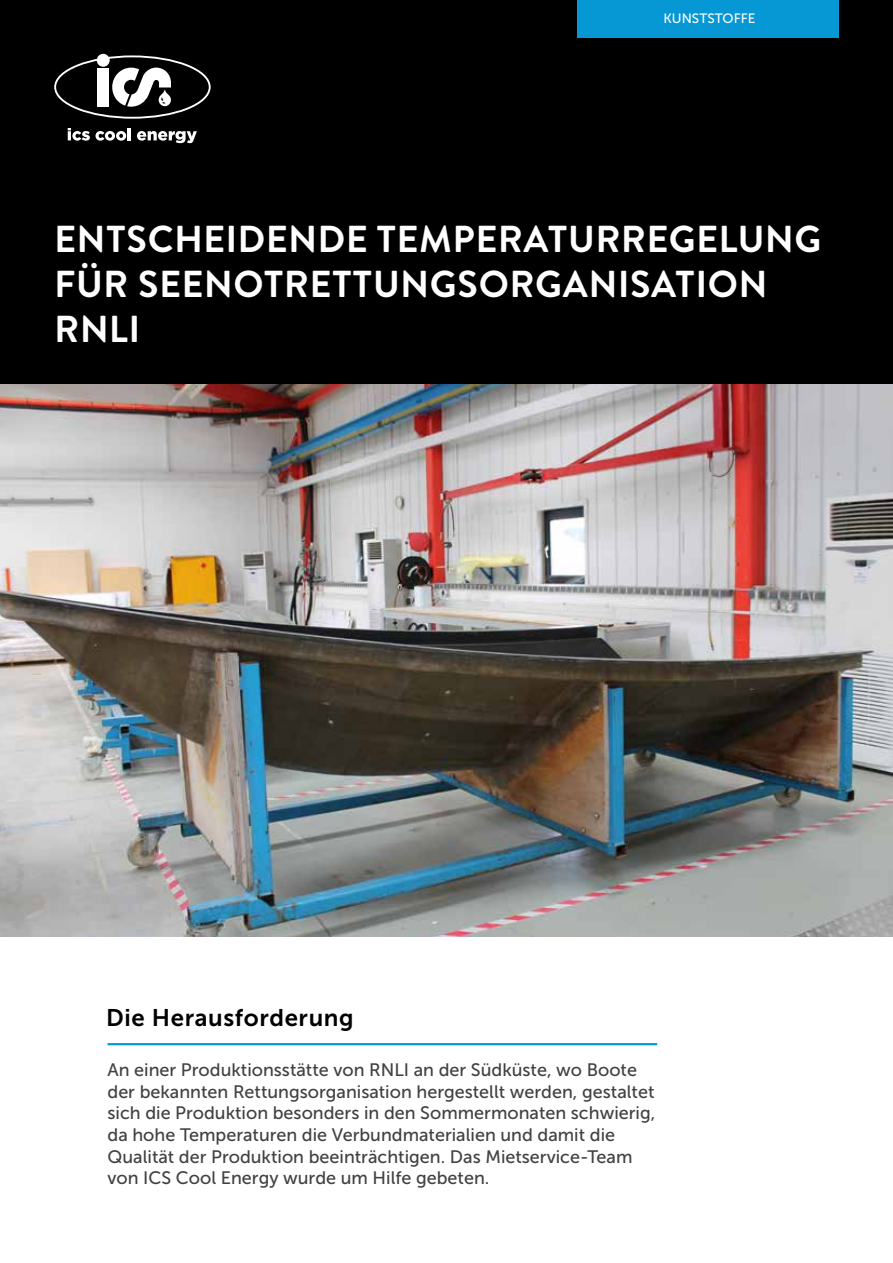
<style>
.page{position:relative;width:893px;height:1263px;background:#fff}
.page>*{position:absolute;margin:0;border:0;box-sizing:border-box;transform-origin:0 0}
.t1{font:700 37.5px/45px "Brandon Text";letter-spacing:.02em;color:#fff}
.t2{font:24px "Museo Sans 700";letter-spacing:.025em;color:#000}
.t3{font:18px/21.6px "Museo Sans 500";color:#414042}
.t4{font:13.5px "Museo Sans 500";color:#fff}
</style>
<div class="page">
<img style="left:0;top:384px;width:893px;height:552px">
<div style="left:0;top:0;width:893px;height:384px;background:#000"></div>
<svg style="left:54px;top:55px;width:157px;height:64px"></svg>
<svg style="left:68px;top:128px;width:63px;height:13px"></svg>
<svg style="left:137px;top:131px;width:60px;height:12px"></svg>
<div style="left:577px;top:0;width:262px;height:37px;background:#0698d5"></div>
<hr style="left:108px;top:1043px;width:549px;height:2px;background:#0698d5">
<p class="t4" style="left:663px;top:11px;width:28px">Kunstst</p>
<p class="t4" style="left:723px;top:11px;width:32px">offe</p>
<h1 class="t1" style="left:54px;top:216px;width:768px">ENTSCHEIDENDE TEMPERATURREGELUNG<br>FÜR SEENOTRETTUNGSORGANISATION<br>RNLI</h1>
<h2 class="t2" style="left:106px;top:1004px;width:249px">Die Herausforderung</h2>
<p class="t3" style="left:108px;top:1059px;width:549px">An einer Produktionsstätte von RNLI an der Südküste, wo Boote der bekannten Rettungsorganisation hergestellt werden, gestaltet sich die Produktion besonders in den Sommermonaten schwierig, da hohe Temperaturen die Verbundmaterialien und damit die Qualität der Produktion beeinträchtigen. Das Mietservice-Team von ICS Cool Energy wurde um Hilfe gebeten.</p>
</div>
